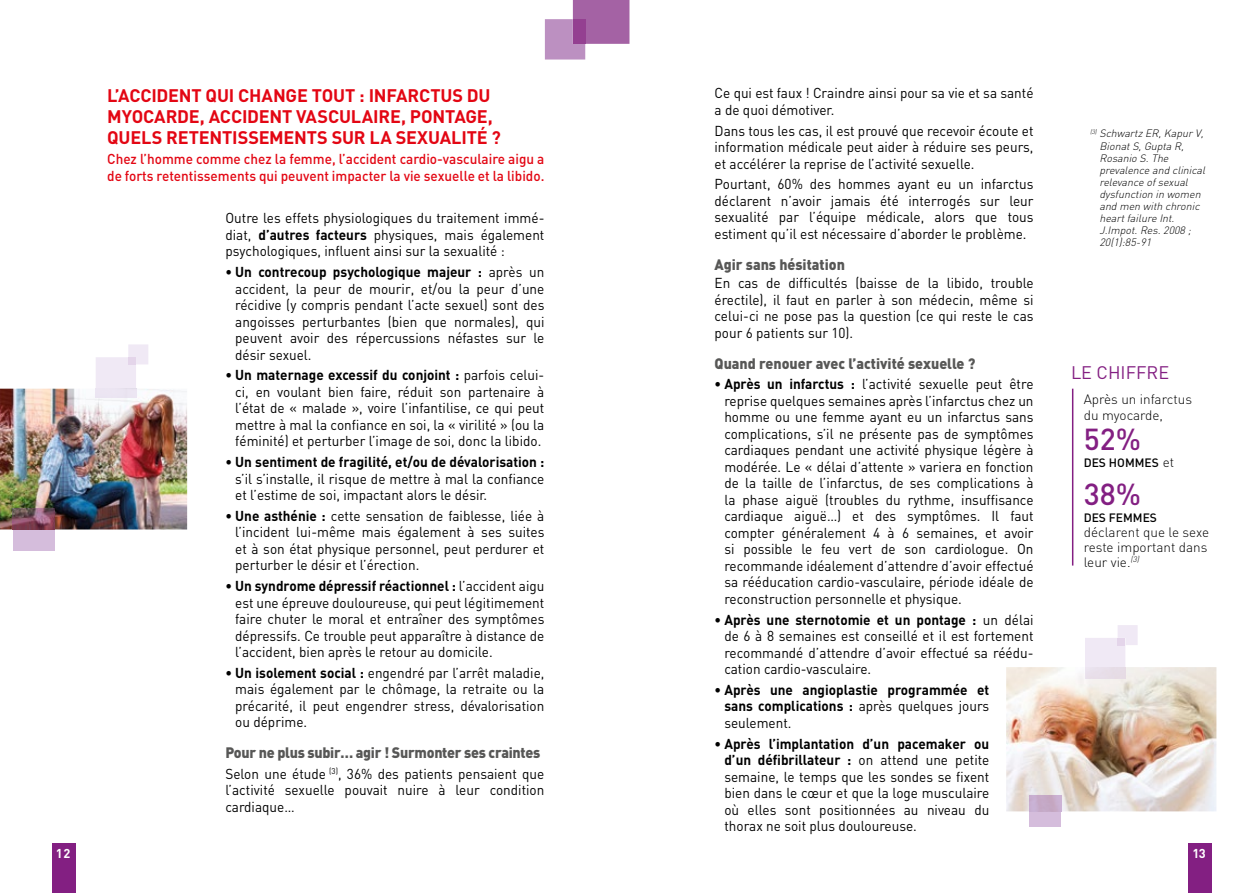
<style>
.page{position:relative;width:1259px;height:893px;background:#fff}
.page>*{position:absolute;margin:0;border:0;box-sizing:border-box;transform-origin:0 0}
.t1{font:500 30px "DIN";color:#831f82}
.t2{font:700 18px/21px "DIN";letter-spacing:-.01em;color:#e30613}
.t3{font:18px "DIN";color:#831f82}
.t4{font:900 15px "DIN";color:#575756;scale:.95 1}
.t5{font:900 15px "DIN";letter-spacing:-.02em;color:#575756;scale:.95 1}
.t6{font:14.25px/16.5px "DIN";color:#000;text-align:justify;scale:.95 1}
.t7{font:700 14.25px/16.5px "DIN";color:#000;text-align:justify;scale:.95 1}
.t8{font:500 14.25px/16.5px "DIN";color:#e30613;scale:.95 1}
.t9{font:300 13.5px/15px "DIN";color:#000}
.t10{font:700 12.75px "DIN";color:#fff}
.t11{font:500 12px "DIN";color:#000}
.t12{font:italic 300 10.65px/12.1px "DIN";color:#000}
.s1{font-weight:700}
.s2{font-weight:400}
.s3{font-weight:300;font-size:13.5px}
</style>
<div class="page">
<div style="left:52px;top:843px;width:24px;height:50px;background:#831f82"></div>
<div style="left:1188px;top:843px;width:23px;height:50px;background:#831f82"></div>
<hr style="left:1072px;top:389px;width:1px;height:177px;background:#831f82">
<svg style="left:545px;top:0;width:84px;height:60px"></svg>
<div style="left:573px;top:19px;width:12px;height:25px;background:#944091"></div>
<img style="left:0;top:389px;width:187px;height:140px">
<div style="left:13px;top:529px;width:42px;height:21px;background:#d5bddc"></div>
<img style="left:13px;top:508px;width:42px;height:21px">
<img style="left:96px;top:389px;width:40px;height:9px">
<svg style="left:96px;top:344px;width:52px;height:45px"></svg>
<div style="left:128px;top:357px;width:8px;height:7px;background:#e4d5ea"></div>
<img style="left:1006px;top:667px;width:210px;height:144px">
<img style="left:1085px;top:667px;width:40px;height:11px">
<svg style="left:1085px;top:625px;width:52px;height:42px"></svg>
<div style="left:1117px;top:638px;width:8px;height:7px;background:#e4d5ea"></div>
<div style="left:1029px;top:811px;width:32px;height:16px;background:#d5bddc"></div>
<img style="left:1029px;top:795px;width:32px;height:16px">
<p class="t2" style="left:107px;top:84px;width:395px">L’ACCIDENT QUI CHANGE TOUT : INFARCTUS DU<br>MYOCARDE, ACCIDENT VASCULAIRE, PONTAGE,<br>QUELS RETENTISSEMENTS SUR LA SEXUALITÉ ?</p>
<p class="t8" style="left:107px;top:151px;width:462px">Chez l’homme comme chez la femme, l’accident cardio-vasculaire aigu a de forts retentissements qui peuvent impacter la vie sexuelle et la libido.</p>
<p class="t6" style="left:225px;top:210px;width:337px">Outre les effets physiologiques du traitement immé&shy;diat, <span class="s1">d’autres facteurs</span> physiques, mais également psychologiques, influent ainsi sur la sexualité :</p>
<p class="t6" style="left:235px;top:263px;width:327px;text-indent:-10px"><span class="s1">• Un contrecoup psychologique majeur :</span> après un accident, la peur de mourir, et/ou la peur d’une récidive (y compris pendant l’acte sexuel) sont des angoisses perturbantes (bien que normales), qui peuvent avoir des répercussions néfastes sur le désir sexuel.</p>
<p class="t6" style="left:235px;top:367px;width:327px;text-indent:-10px"><span class="s1">• Un maternage excessif du conjoint :</span> parfois celui&shy;ci, en voulant bien faire, réduit son partenaire à l’état de « malade », voire l’infantilise, ce qui peut mettre à mal la confiance en soi, la « virilité » (ou la féminité) et perturber l’image de soi, donc la libido.</p>
<p class="t7" style="left:225px;top:453px;width:337px">• Un sentiment de fragilité, et/ou de dévalorisation :</p>
<p class="t6" style="left:235px;top:470px;width:327px">s’il s’installe, il risque de mettre à mal la confiance et l’estime de soi, impactant alors le désir.</p>
<p class="t6" style="left:235px;top:507px;width:327px;text-indent:-10px"><span class="s1">• Une asthénie :</span> cette sensation de faiblesse, liée à l’incident lui-même mais également à ses suites et à son état physique personnel, peut perdurer et perturber le désir et l’érection.</p>
<p class="t6" style="left:235px;top:577px;width:327px;text-indent:-10px"><span class="s1">• Un syndrome dépressif réactionnel :</span> l’accident aigu est une épreuve douloureuse, qui peut légitimement faire chuter le moral et entraîner des symptômes dépressifs. Ce trouble peut apparaître à distance de l’accident, bien après le retour au domicile.</p>
<p class="t6" style="left:235px;top:664px;width:327px;text-indent:-10px"><span class="s1">• Un isolement social :</span> engendré par l’arrêt maladie, mais également par le chômage, la retraite ou la précarité, il peut engendrer stress, dévalorisation ou déprime.</p>
<p class="t5" style="left:225px;top:743px;width:333px">Pour ne plus subir… agir ! Surmonter ses craintes</p>
<p class="t6" style="left:225px;top:765px;width:337px">Selon une étude <sup>(3)</sup>, 36% des patients pensaient que l’activité sexuelle pouvait nuire à leur condition cardiaque…</p>
<p class="t6" style="left:714px;top:85px;width:337px">Ce qui est faux ! Craindre ainsi pour sa vie et sa santé a de quoi démotiver.</p>
<p class="t6" style="left:714px;top:122px;width:337px">Dans tous les cas, il est prouvé que recevoir écoute et information médicale peut aider à réduire ses peurs, et accélérer la reprise de l’activité sexuelle.</p>
<p class="t6" style="left:714px;top:176px;width:337px">Pourtant, 60% des hommes ayant eu un infarctus déclarent n’avoir jamais été interrogés sur leur sexualité par l’équipe médicale, alors que tous estiment qu’il est nécessaire d’aborder le problème.</p>
<p class="t4" style="left:714px;top:254px;width:139px">Agir sans hésitation</p>
<p class="t6" style="left:714px;top:275px;width:337px">En cas de difficultés (baisse de la libido, trouble érectile), il faut en parler à son médecin, même si celui-ci ne pose pas la question (ce qui reste le cas pour 6 patients sur 10).</p>
<p class="t4" style="left:714px;top:353px;width:276px">Quand renouer avec l’activité sexuelle ?</p>
<p class="t6" style="left:724px;top:376px;width:327px;text-indent:-10px"><span class="s1">• Après un infarctus :</span> l’activité sexuelle peut être reprise quelques semaines après l’infarctus chez un homme ou une femme ayant eu un infarctus sans complications, s’il ne présente pas de symptômes cardiaques pendant une activité physique légère à modérée. Le « délai d’attente » variera en fonction de la taille de l’infarctus, de ses complications à la phase aiguë (troubles du rythme, insuffisance cardiaque aiguë…) et des symptômes. Il faut compter généralement 4 à 6 semaines, et avoir si possible le feu vert de son cardiologue. On recommande idéalement d’attendre d’avoir effectué sa rééducation cardio-vasculaire, période idéale de reconstruction personnelle et physique.</p>
<p class="t6" style="left:724px;top:611px;width:327px;text-indent:-10px"><span class="s1">• Après une sternotomie et un pontage :</span> un délai de 6 à 8 semaines est conseillé et il est fortement recommandé d’attendre d’avoir effectué sa réédu&shy;cation cardio-vasculaire.</p>
<p class="t7" style="left:724px;top:681px;width:280px;text-indent:-10px">• Après une angioplastie programmée et sans complications : <span class="s2">après quelques jours seulement.</span></p>
<p class="t6" style="left:724px;top:735px;width:280px;text-indent:-10px"><span class="s1">• Après l’implantation d’un pacemaker ou d’un défibrillateur :</span> on attend une petite semaine, le temps que les sondes se fixent bien dans le cœur et que la loge musculaire où elles sont positionnées au niveau du thorax ne soit plus douloureuse.</p>
<p class="t12" style="left:1099px;top:127px;width:110px;text-indent:-9px"><sup>(3)</sup> SchwartzER,KapurV,<br>BionatS,Gupta R,<br>Rosanio S.The prevalence and clinical relevance ofsexual dysfunction in women and men with chronic heartfailure Int.<br>J.Impot.Res.2008 ;<br>20(1):85-91</p>
<p class="t3" style="left:1071px;top:361px;width:100px">LE CHIFFRE</p>
<p class="t9" style="left:1083px;top:390px;width:110px;line-height:16.5px">Après un infarctus du myocarde,</p>
<h1 class="t1" style="left:1083px;top:420px;width:59px">52%</h1>
<p class="t11" style="left:1083px;top:455px;width:92px">DES HOMMES <span class="s3">et</span></p>
<h1 class="t1" style="left:1083px;top:475px;width:59px">38%</h1>
<p class="t11" style="left:1083px;top:510px;width:75px">DES FEMMES</p>
<p class="t9" style="left:1083px;top:524px;width:127px;text-align:justify">déclarent que le sexe reste important dans leur vie.<sup>(3)</sup></p>
<p class="t10" style="left:56px;top:845px;width:16px">12</p>
<p class="t10" style="left:1192px;top:845px;width:15px">13</p>
</div>
